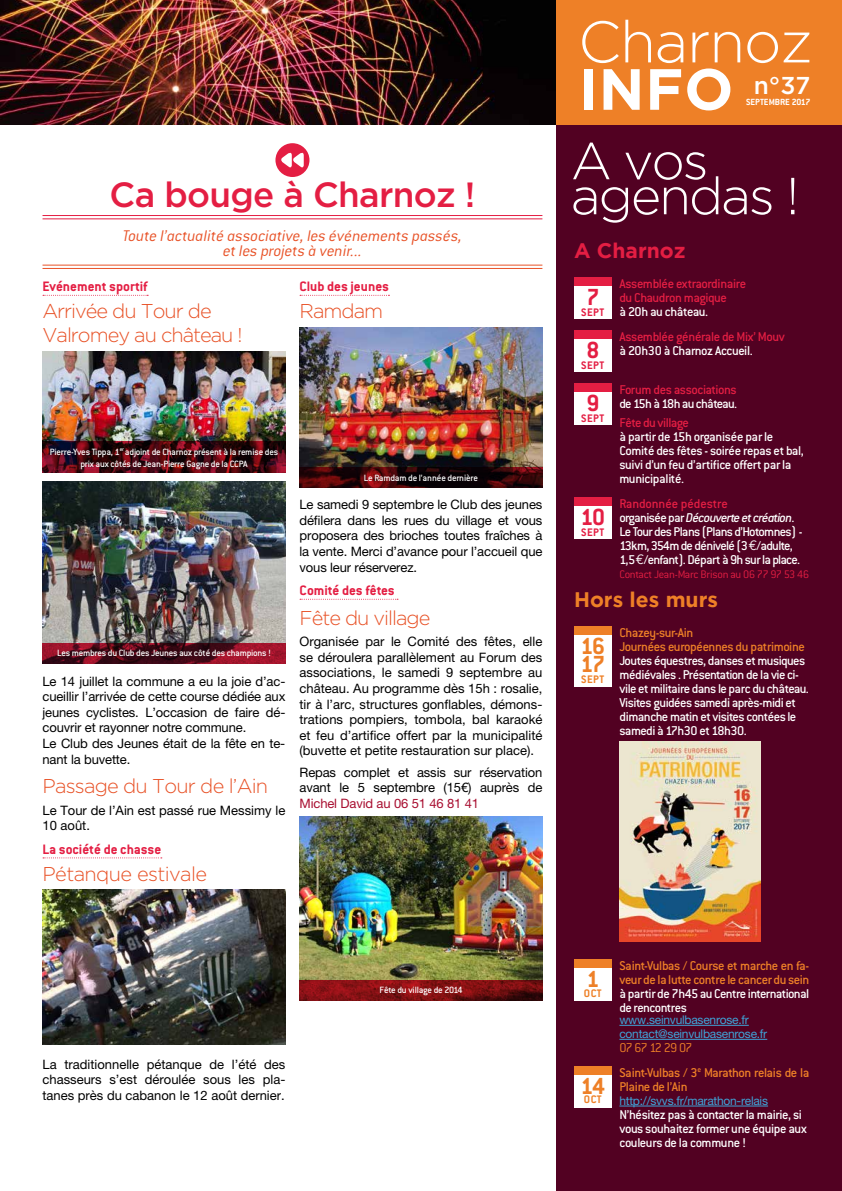
<style>
.page{position:relative;width:842px;height:1191px;background:#fff}
.page>*{position:absolute;margin:0;border:0;box-sizing:border-box;transform-origin:0 0}
.t1{font:300 58.5px "Gotham";letter-spacing:-.02em;color:#fff}
.t2{font:700 58px "Gotham";color:#fff}
.t3{font:300 52px "Gotham";letter-spacing:-.04em;color:#fff}
.t4{font:500 35px "Gotham";letter-spacing:-.02em;color:#e41e43}
.t5{font:700 25.6px "Conduit ITC";color:#ee8027}
.t6{font:500 24.4px "Gotham";color:#fff}
.t7{font:700 21px "Gotham";color:#ee8027}
.t8{font:700 21px "Gotham";color:#e41e43}
.t9{font:300 20px/24px "Gotham";letter-spacing:-.05em;color:#e85227}
.t10{font:300 20px "Gotham";letter-spacing:-.03em;color:#e85227}
.t11{font:italic 300 17px/15px "Conduit ITC";letter-spacing:-.005em;color:#e85227;text-align:center}
.t12{font:700 15px "Conduit ITC";color:#e41e43}
.t13{font:500 14px/14px "Conduit ITC";letter-spacing:-.035em;color:#fff}
.t14{font:500 14px/14px "Conduit ITC";letter-spacing:-.03em;color:#ee8027}
.t15{font:500 14px/14px "Conduit ITC";letter-spacing:-.03em;color:#e41e43}
.t16{font:500 14px "Conduit ITC";letter-spacing:-.06em;color:#fff}
.t17{font:300 14px "Conduit ITC";letter-spacing:-.07em;color:#ee8027}
.t18{font:13px/15.6px "Helvetica Neue LT Pro";letter-spacing:-.01em;color:#000}
.t19{font:13px "Helvetica Neue LT Pro";letter-spacing:-.01em;color:#a80e30}
.t20{font:12px/14px "Helvetica Neue LT Pro";letter-spacing:-.02em;color:#3fa3d7}
.t21{font:300 12px "Conduit ITC";letter-spacing:-.025em;color:#e41e43}
.t22{font:700 12px "Conduit ITC";letter-spacing:.04em;color:#e41e43}
.t23{font:700 12px "Conduit ITC";letter-spacing:.04em;color:#ee8027}
.t24{font:500 10px/12px "Conduit ITC";letter-spacing:-.025em;color:#fff;text-align:center}
.t25{font:700 9.8px "Conduit ITC";color:#fff}
.s1{color:#e41e43}
.s2{font-style:italic}
.s3{font-family:"Euro Mono";font-weight:400}
</style>
<div class="page">
<img style="left:0;top:0;width:557px;height:125px">
<div style="left:557px;top:125px;width:285px;height:1066px;background:#520122"></div>
<div style="left:574px;top:277px;width:37px;height:42px;background:#fff"></div>
<div style="left:574px;top:277px;width:37px;height:9px;background:#e41e43"></div>
<div style="left:574px;top:330px;width:37px;height:42px;background:#fff"></div>
<div style="left:574px;top:330px;width:37px;height:9px;background:#e41e43"></div>
<div style="left:574px;top:383px;width:37px;height:42px;background:#fff"></div>
<div style="left:574px;top:383px;width:37px;height:9px;background:#e41e43"></div>
<div style="left:574px;top:497px;width:37px;height:42px;background:#fff"></div>
<div style="left:574px;top:497px;width:37px;height:9px;background:#e41e43"></div>
<div style="left:574px;top:626px;width:37px;height:60px;background:#fff"></div>
<div style="left:574px;top:626px;width:37px;height:9px;background:#ee8027"></div>
<img style="left:619px;top:741px;width:142px;height:200px">
<div style="left:574px;top:959px;width:37px;height:42px;background:#fff"></div>
<div style="left:574px;top:959px;width:37px;height:9px;background:#ee8027"></div>
<hr style="left:619px;top:1025px;width:130px;height:1px;background:#3fa3d7">
<hr style="left:619px;top:1039px;width:148px;height:1px;background:#3fa3d7">
<div style="left:574px;top:1066px;width:37px;height:41px;background:#fff"></div>
<div style="left:574px;top:1066px;width:37px;height:8px;background:#ee8027"></div>
<hr style="left:619px;top:1105px;width:149px;height:1px;background:#3fa3d7">
<div style="left:557px;top:0;width:285px;height:125px;background:#ee8027"></div>
<div style="left:275px;top:143px;width:34px;height:34px;background:#e41e43;border-radius:50%"></div>
<svg style="left:281px;top:152px;width:23px;height:16px"></svg>
<hr style="left:43px;top:215px;width:499px;height:1px;background:#e41e43">
<hr style="left:43px;top:218px;width:499px;height:1px;background:#e41e43">
<hr style="left:43px;top:265px;width:499px;height:1px;background:#e85227">
<hr style="left:43px;top:268px;width:499px;height:1px;background:#e85227">
<svg style="left:43px;top:295px;width:105px;height:1px"></svg>
<svg style="left:43px;top:857px;width:119px;height:1px"></svg>
<img style="left:43px;top:352px;width:243px;height:89px">
<svg style="left:43px;top:441px;width:243px;height:32px;background:#430811"></svg>
<img style="left:43px;top:481px;width:243px;height:162px">
<svg style="left:43px;top:643px;width:243px;height:20px;background:#640c1d"></svg>
<img style="left:43px;top:889px;width:243px;height:155px">
<svg style="left:300px;top:295px;width:89px;height:1px"></svg>
<svg style="left:300px;top:599px;width:98px;height:1px"></svg>
<img style="left:300px;top:328px;width:243px;height:139px">
<svg style="left:300px;top:467px;width:243px;height:21px;background:#2e0508"></svg>
<img style="left:300px;top:816px;width:243px;height:164px">
<svg style="left:300px;top:980px;width:243px;height:20px;background:#7f1012"></svg>
<h3 class="t4" style="left:110px;top:174px;width:367px">Ca bouge à Charnoz !</h3>
<h3 class="t11" style="left:123px;top:228px;width:341px">Toute l’actualité associative, les événements passés, et les projets à venir...</h3>
<p class="t12" style="left:43px;top:278px;width:107px">Evénement sportif</p>
<h3 class="t9" style="left:43px;top:299px;width:202px">Arrivée du Tour de<br>Valromey au château !</h3>
<p class="t12" style="left:300px;top:278px;width:91px">Club des jeunes</p>
<h3 class="t9" style="left:300px;top:299px;width:85px">Ramdam</h3>
<p class="t24" style="left:50px;top:445px;width:230px">Pierre-Yves Tippa, 1<sup>er</sup> adjoint de Charnoz présent à la remise des prix aux côtés de Jean-Pierre Gagne de la CCPA</p>
<p class="t24" style="left:57px;top:647px;width:215px">Les membres du Club des Jeunes aux côté des champions !</p>
<p class="t18" style="left:43px;top:673px;width:244px">Le 14 juillet la commune a eu la joie d’ac&shy;cueillir l’arrivée de cette course dédiée aux jeunes cyclistes. L’occasion de faire dé&shy;couvrir et rayonner notre commune.<br>Le Club des Jeunes était de la fête en te&shy;nant la buvette.</p>
<h3 class="t9" style="left:43px;top:774px;width:227px">Passage du Tour de l’Ain</h3>
<p class="t18" style="left:43px;top:802px;width:244px">Le Tour de l’Ain est passé rue Messimy le<br>10 août.</p>
<p class="t12" style="left:43px;top:840px;width:120px">La société de chasse</p>
<h3 class="t10" style="left:43px;top:862px;width:166px">Pétanque estivale</h3>
<p class="t24" style="left:364px;top:471px;width:116px">Le Ramdam de l’année dernière</p>
<p class="t18" style="left:300px;top:496px;width:244px;text-align:justify">Le samedi 9 septembre le Club des jeunes défilera dans les rues du village et vous proposera des brioches toutes fraîches à la vente. Merci d’avance pour l’accueil que vous leur réserverez.</p>
<p class="t12" style="left:300px;top:582px;width:97px">Comité des fêtes</p>
<h3 class="t9" style="left:300px;top:605px;width:132px">Fête du village</h3>
<p class="t18" style="left:300px;top:633px;width:244px;text-align:justify">Organisée par le Comité des fêtes, elle se déroulera parallèlement au Forum des associations, le samedi 9 septembre au château. Au programme dès 15h : rosalie, tir à l’arc, structures gonflables, démons&shy;trations pompiers, tombola, bal karaoké et feu d’artifice offert par la municipalité (buvette et petite restauration sur place).</p>
<p class="t18" style="left:300px;top:764px;width:244px">Repas complet et assis sur réservation avant le 5 septembre (15€) auprès de</p>
<p class="t19" style="left:300px;top:795px;width:181px">Michel David au 06 51 46 81 41</p>
<h1 class="t1" style="left:578px;top:10px;width:236px">Charnoz</h1>
<h2 class="t2" style="left:578px;top:56px;width:157px">INFO</h2>
<h3 class="t6" style="left:754px;top:72px;width:58px">n°37</h3>
<p class="t25" style="left:746px;top:97px;width:66px">SEPTEMBRE 2017</p>
<h3 class="t3" style="left:571px;top:132px;width:139px">A vos</h3>
<h3 class="t3" style="left:571px;top:167px;width:230px">agendas !</h3>
<h3 class="t8" style="left:574px;top:239px;width:113px">A Charnoz</h3>
<p class="t22" style="left:581px;top:305px;width:25px"><sup>7</sup>SEPT</p>
<p class="t15" style="left:619px;top:277px;width:128px">Assemblée extraordinaire du Chaudron magique</p>
<p class="t13" style="left:619px;top:305px;width:90px">à 20h au château.</p>
<p class="t22" style="left:581px;top:358px;width:25px"><sup>8</sup>SEPT</p>
<p class="t22" style="left:581px;top:411px;width:25px"><sup>9</sup>SEPT</p>
<p class="t15" style="left:619px;top:329px;width:167px">Assemblée générale de Mix’ Mouv</p>
<p class="t13" style="left:619px;top:343px;width:135px">à 20h30 à Charnoz Accueil.</p>
<p class="t15" style="left:619px;top:382px;width:119px">Forum des associations</p>
<p class="t16" style="left:619px;top:395px;width:119px">de 15h à 18h au château.</p>
<p class="t15" style="left:619px;top:416px;width:71px">Fête du village</p>
<p class="t13" style="left:619px;top:430px;width:186px">à partir de 15h organisée par le<br>Comité des fêtes - soirée repas et bal, suivi d’un feu d’artifice offert par la municipalité.</p>
<p class="t22" style="left:580px;top:525px;width:26px"><sup>10</sup>SEPT</p>
<p class="t13" style="left:619px;top:496px;width:185px"><span class="s1">Randonnée pédestre<br></span>organisée par <span class="s2">Découverte et création</span>.<br>Le Tour des Plans (Plans d’Hotomnes) - 13km, 354m de dénivelé (3<span class="s3">e</span>/adulte, 1,5<span class="s3">e</span>/enfant). Départ à 9h sur la place.</p>
<p class="t21" style="left:619px;top:568px;width:191px">Contact Jean-Marc Brison au 06 77 97 53 46</p>
<h3 class="t7" style="left:574px;top:588px;width:145px">Hors les murs</h3>
<h3 class="t5" style="left:580px;top:631px;width:26px">16</h3>
<p class="t23" style="left:580px;top:672px;width:26px"><sup>17</sup>SEPT</p>
<p class="t14" style="left:619px;top:626px;width:187px">Chazey-sur-Ain<br>Journées européennes du patrimoine</p>
<p class="t13" style="left:619px;top:654px;width:191px">Joutes équestres, danses et musiques médiévales . Présentation de la vie ci&shy;vile et militaire dans le parc du château.<br>Visites guidées samedi après-midi et dimanche matin et visites contées le samedi à 17h30 et 18h30.</p>
<p class="t18" style="left:43px;top:1056px;width:244px;text-align:justify">La traditionnelle pétanque de l’été des chasseurs s’est déroulée sous les pla&shy;tanes près du cabanon le 12 août dernier.</p>
<p class="t24" style="left:380px;top:984px;width:84px">Fête du village de 2014</p>
<p class="t23" style="left:584px;top:986px;width:19px"><sup>1</sup>OCT</p>
<p class="t14" style="left:619px;top:958px;width:191px">Saint-Vulbas / Course et marche en fa&shy;veur de la lutte contre le cancer du sein</p>
<p class="t13" style="left:619px;top:986px;width:191px">à partir de 7h45 au Centre international de rencontres</p>
<p class="t20" style="left:619px;top:1012px;width:149px">www.seinvulbasenrose.fr contact@seinvulbasenrose.fr</p>
<p class="t17" style="left:619px;top:1040px;width:75px">07 67 12 29 07</p>
<p class="t23" style="left:580px;top:1092px;width:26px"><sup>14</sup>OCT</p>
<p class="t14" style="left:619px;top:1065px;width:191px">Saint-Vulbas / 3<sup>e</sup> Marathon relais de la<br>Plaine de l’Ain</p>
<p class="t20" style="left:619px;top:1093px;width:150px">http://svvs.fr/marathon-relais</p>
<p class="t13" style="left:619px;top:1107px;width:189px">N’hésitez pas à contacter la mairie, si vous souhaitez former une équipe aux couleurs de la commune !</p>
</div>
